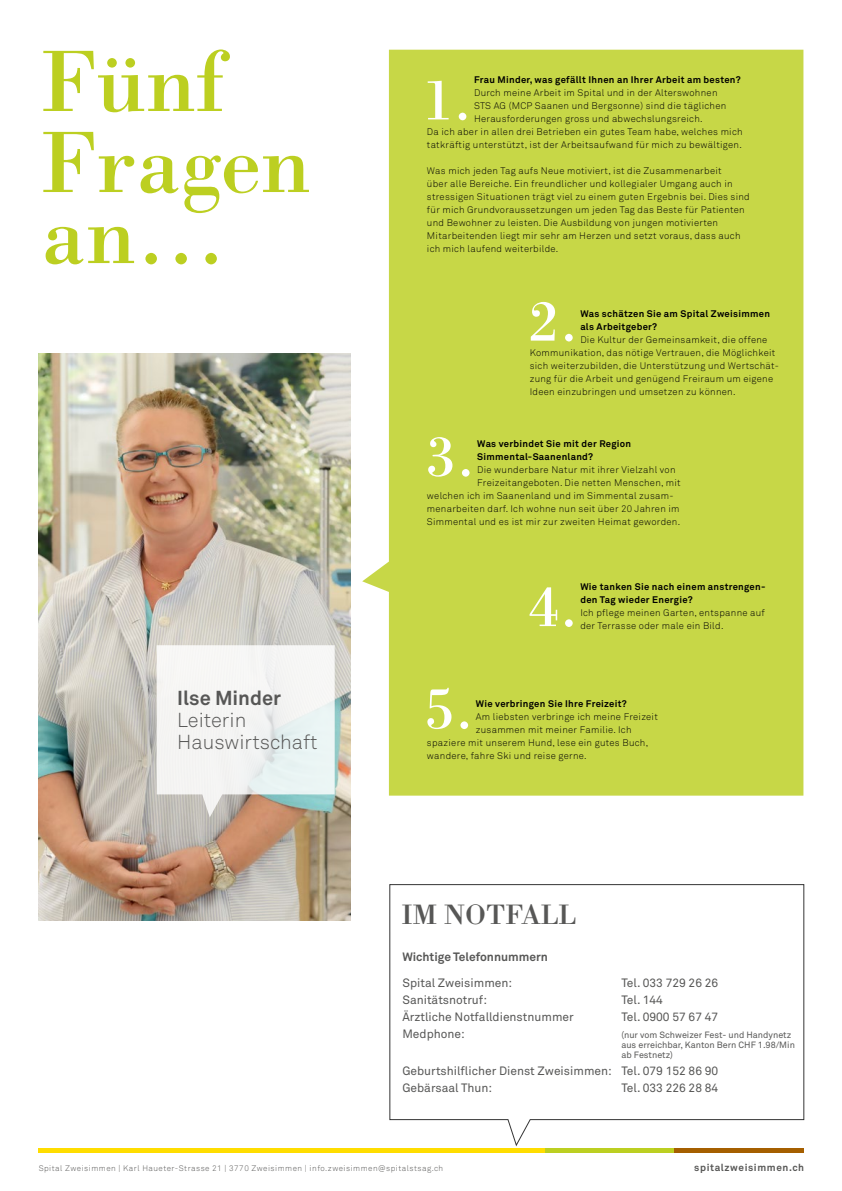
<style>
.page{position:relative;width:842px;height:1191px;background:#fff}
.page>*{position:absolute;margin:0;border:0;box-sizing:border-box;transform-origin:0 0}
.t1{font:90px/81px "Bodoni Std";color:#bccf21}
.t2{font:60px "Bodoni Std";color:#fff}
.t3{font:29px "Bodoni Std";color:#575756}
.t4{font:300 20px/22px "Akkurat";color:#575756}
.t5{font:700 20px "Akkurat";color:#575756}
.t6{font:12px/17px "Akkurat";color:#575756}
.t7{font:700 12px "Akkurat";color:#575756}
.t8{font:700 10px "Akkurat";letter-spacing:.06em;color:#575756}
.t9{font:300 9.5px/13px "Akkurat";letter-spacing:.03em;color:#000}
.t10{font:700 9.5px/13px "Akkurat";letter-spacing:.03em;color:#000}
.t11{font:9px/10px "Akkurat";color:#575756}
.t12{font:300 8px "Akkurat";letter-spacing:.06em;color:#575756}
</style>
<div class="page">
<div style="left:362px;top:50px;width:441px;height:745px;background:#c7d747"></div>
<img style="left:38px;top:353px;width:313px;height:567px">
<hr style="left:39px;top:1148px;width:506px;height:4px;background:#fd0">
<hr style="left:545px;top:1148px;width:130px;height:4px;background:#bccf21">
<hr style="left:675px;top:1148px;width:129px;height:4px;background:#a55f00">
<svg style="left:157px;top:645px;width:178px;height:172px"></svg>
<svg style="left:389px;top:884px;width:415px;height:262px"></svg>
<h1 class="t1" style="left:41px;top:39px;width:271px">Fünf<br>Fragen</h1>
<h1 class="t1" style="left:41px;top:191px;width:187px">an…</h1>
<h3 class="t5" style="left:177px;top:685px;width:105px">Ilse Minder</h3>
<h3 class="t4" style="left:177px;top:709px;width:142px">Leiterin<br>Hauswirtschaft</h3>
<p class="t10" style="left:474px;top:73px;width:268px">Frau Minder, was gefällt Ihnen an Ihrer Arbeit am besten?</p>
<p class="t9" style="left:474px;top:86px;width:245px">Durch meine Arbeit im Spital und in der Alterswohnen</p>
<p class="t9" style="left:474px;top:99px;width:254px">STS AG (MCP Saanen und Bergsonne) sind die täglichen</p>
<p class="t9" style="left:474px;top:112px;width:230px">Herausforderungen gross und abwechslungsreich.</p>
<p class="t9" style="left:427px;top:125px;width:317px">Da ich aber in allen drei Betrieben ein gutes Team habe, welches mich</p>
<p class="t9" style="left:427px;top:138px;width:316px">tatkräftig unterstützt, ist der Arbeitsaufwand für mich zu bewältigen.</p>
<p class="t9" style="left:427px;top:164px;width:324px">Was mich jeden Tag aufs Neue motiviert, ist die Zusammenarbeit<br>über alle Bereiche. Ein freundlicher und kollegialer Umgang auch in stressigen Situationen trägt viel zu einem guten Ergebnis bei. Dies sind für mich Grundvoraussetzungen um jeden Tag das Beste für Patienten und Bewohner zu leisten. Die Ausbildung von jungen motivierten Mitarbeitenden liegt mir sehr am Herzen und setzt voraus, dass auch ich mich laufend weiterbilde.</p>
<h2 class="t2" style="left:423px;top:63px;width:51px">1.</h2>
<h2 class="t2" style="left:529px;top:284px;width:51px">2.</h2>
<p class="t10" style="left:580px;top:307px;width:191px">Was schätzen Sie am Spital Zweisimmen als Arbeitgeber?</p>
<p class="t9" style="left:530px;top:333px;width:251px;text-indent:51px">Die Kultur der Gemeinsamkeit, die offene Kommunikation, das nötige Vertrauen, die Möglichkeit sich weiterzubilden, die Unterstützung und Wertschät&shy;zung für die Arbeit und genügend Freiraum um eigene Ideen einzubringen und umsetzen zu können.</p>
<h2 class="t2" style="left:426px;top:419px;width:51px">3.</h2>
<p class="t10" style="left:477px;top:437px;width:156px">Was verbindet Sie mit der Region<br>Simmental-Saanenland?</p>
<p class="t9" style="left:477px;top:463px;width:200px">Die wunderbare Natur mit ihrer Vielzahl von</p>
<p class="t9" style="left:477px;top:476px;width:205px">Freizeitangeboten. Die netten Menschen, mit</p>
<p class="t9" style="left:427px;top:489px;width:248px">welchen ich im Saanenland und im Simmental zusam-</p>
<p class="t9" style="left:427px;top:502px;width:254px">menarbeiten darf. Ich wohne nun seit über 20 Jahren im</p>
<p class="t9" style="left:427px;top:515px;width:255px">Simmental und es ist mir zur zweiten Heimat geworden.</p>
<p class="t10" style="left:580px;top:580px;width:187px">Wie tanken Sie nach einem anstrengen&shy;den Tag wieder Energie?</p>
<p class="t9" style="left:580px;top:606px;width:186px">Ich pflege meinen Garten, entspanne auf der Terrasse oder male ein Bild.</p>
<h2 class="t2" style="left:529px;top:569px;width:51px">4.</h2>
<h2 class="t2" style="left:424px;top:672px;width:51px">5.</h2>
<p class="t10" style="left:476px;top:697px;width:153px">Wie verbringen Sie Ihre Freizeit?</p>
<p class="t9" style="left:476px;top:710px;width:184px">Am liebsten verbringe ich meine Freizeit</p>
<p class="t9" style="left:476px;top:723px;width:157px">zusammen mit meiner Familie. Ich</p>
<p class="t9" style="left:427px;top:736px;width:223px">spaziere mit unserem Hund, lese ein gutes Buch,</p>
<p class="t9" style="left:427px;top:749px;width:161px">wandere, fahre Ski und reise gerne.</p>
<h3 class="t3" style="left:401px;top:896px;width:176px">IM NOTFALL</h3>
<p class="t7" style="left:402px;top:948px;width:147px">Wichtige Telefonnummern</p>
<p class="t6" style="left:402px;top:974px;width:111px">Spital Zweisimmen:</p>
<p class="t6" style="left:621px;top:974px;width:98px">Tel. 033 729 26 26</p>
<p class="t6" style="left:402px;top:991px;width:86px">Sanitätsnotruf:</p>
<p class="t6" style="left:621px;top:991px;width:43px">Tel. 144</p>
<p class="t6" style="left:402px;top:1008px;width:173px">Ärztliche Notfalldienstnummer</p>
<p class="t6" style="left:621px;top:1008px;width:98px">Tel. 0900 57 67 47</p>
<p class="t6" style="left:402px;top:1025px;width:64px">Medphone:</p>
<p class="t11" style="left:621px;top:1029px;width:175px">(nur vom Schweizer Fest- und Handynetz aus erreichbar, Kanton Bern CHF 1.98/Min ab Festnetz)</p>
<p class="t6" style="left:402px;top:1062px;width:317px">Geburtshilflicher Dienst Zweisimmen: Tel. 079 152 86 90<br>Gebärsaal Thun:</p>
<p class="t6" style="left:621px;top:1079px;width:98px">Tel. 033 226 28 84</p>
<p class="t12" style="left:39px;top:1163px;width:406px">Spital Zweisimmen | Karl Haueter-Strasse 21 | 3770 Zweisimmen | info.zweisimmen@spitalstsag.ch</p>
<p class="t8" style="left:694px;top:1161px;width:111px">spitalzweisimmen.ch</p>
</div>
